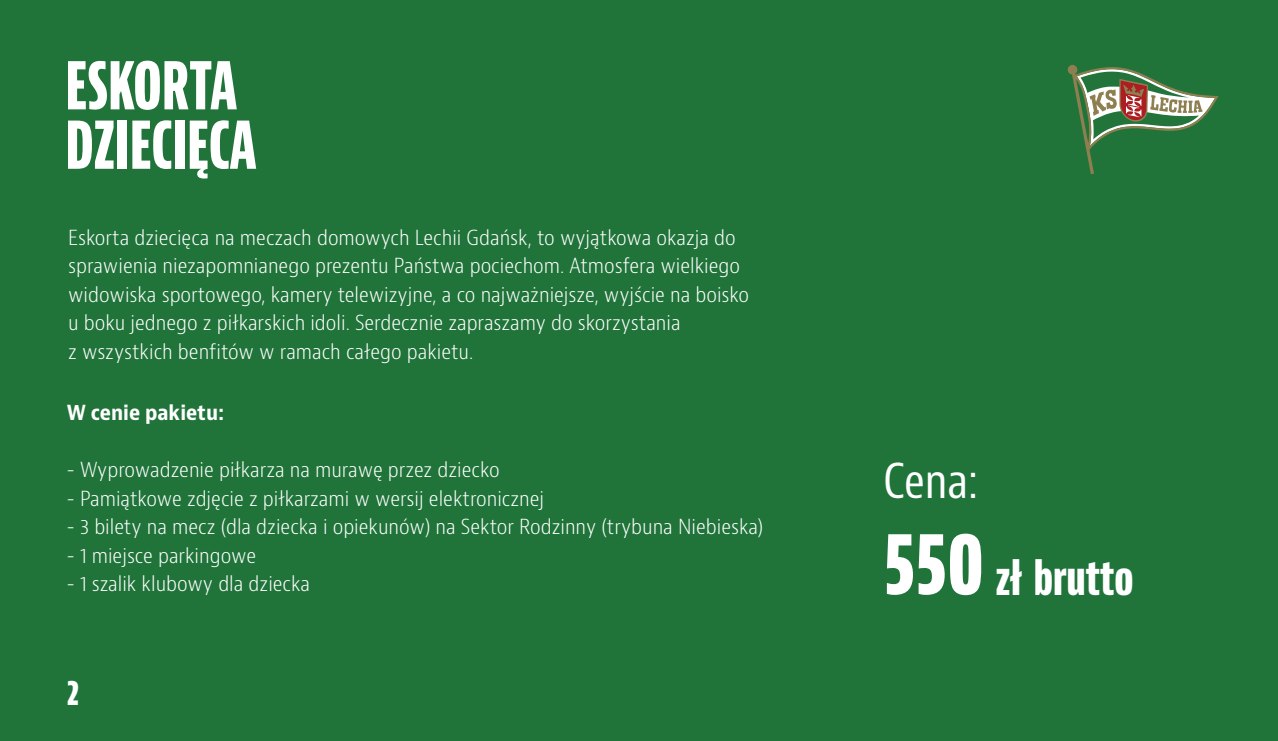
<style>
.page{position:relative;width:1278px;height:741px;background:#fff}
.page>*{position:absolute;margin:0;border:0;box-sizing:border-box;transform-origin:0 0}
.t1{font:700 extra-condensed 64px/59.2px "Bernino Sans";color:#fff}
.t2{font:700 extra-condensed 46.75px/96.8px "Bernino Sans";color:#fff}
.t3{font:700 extra-condensed 35px "Bernino Sans";color:#fff}
.t4{font:300 condensed 20.25px/28.5px "Bernino Sans";color:#fff}
.t5{font:700 condensed 20.25px "Bernino Sans";color:#fff}
.s1{font-weight:400;font-stretch:condensed}
.s2{font-size:87.5px}
</style>
<div class="page">
<div style="left:0;top:0;width:1277px;height:740px;background:#20743a"></div>
<svg style="left:1067px;top:65px;width:151px;height:109px"></svg>
<h1 class="t1" style="left:65px;top:58px;width:192px">ESKORTA<br>DZIECIĘCA</h1>
<p class="t4" style="left:68px;top:223px;width:682px">Eskorta dziecięca na meczach domowych Lechii Gdańsk, to wyjątkowa okazja do sprawienia niezapomnianego prezentu Państwa pociechom. Atmosfera wielkiego widowiska sportowego, kamery telewizyjne, a co najważniejsze, wyjście na boisko u boku jednego z piłkarskich idoli. Serdecznie zapraszamy do skorzystania<br>z wszystkich benfitów w ramach całego pakietu.</p>
<p class="t5" style="left:67px;top:399px;width:159px">W cenie pakietu:</p>
<p class="t4" style="left:67px;top:455px;width:434px">- Wyprowadzenie piłkarza na murawę przez dziecko</p>
<p class="t4" style="left:67px;top:484px;width:479px">- Pamiątkowe zdjęcie z piłkarzami w wersij elektronicznej</p>
<p class="t4" style="left:67px;top:512px;width:698px">- 3 bilety na mecz (dla dziecka i opiekunów) na Sektor Rodzinny (trybuna Niebieska)</p>
<p class="t4" style="left:67px;top:541px;width:191px">- 1 miejsce parkingowe</p>
<p class="t4" style="left:67px;top:569px;width:245px">- 1 szalik klubowy dla dziecka</p>
<h3 class="t3" style="left:67px;top:671px;width:14px">2</h3>
<h2 class="t2" style="left:883px;top:433px;width:251px"><span class="s1">Cena:<br></span><span class="s2">550</span> zł brutto</h2>
</div>
